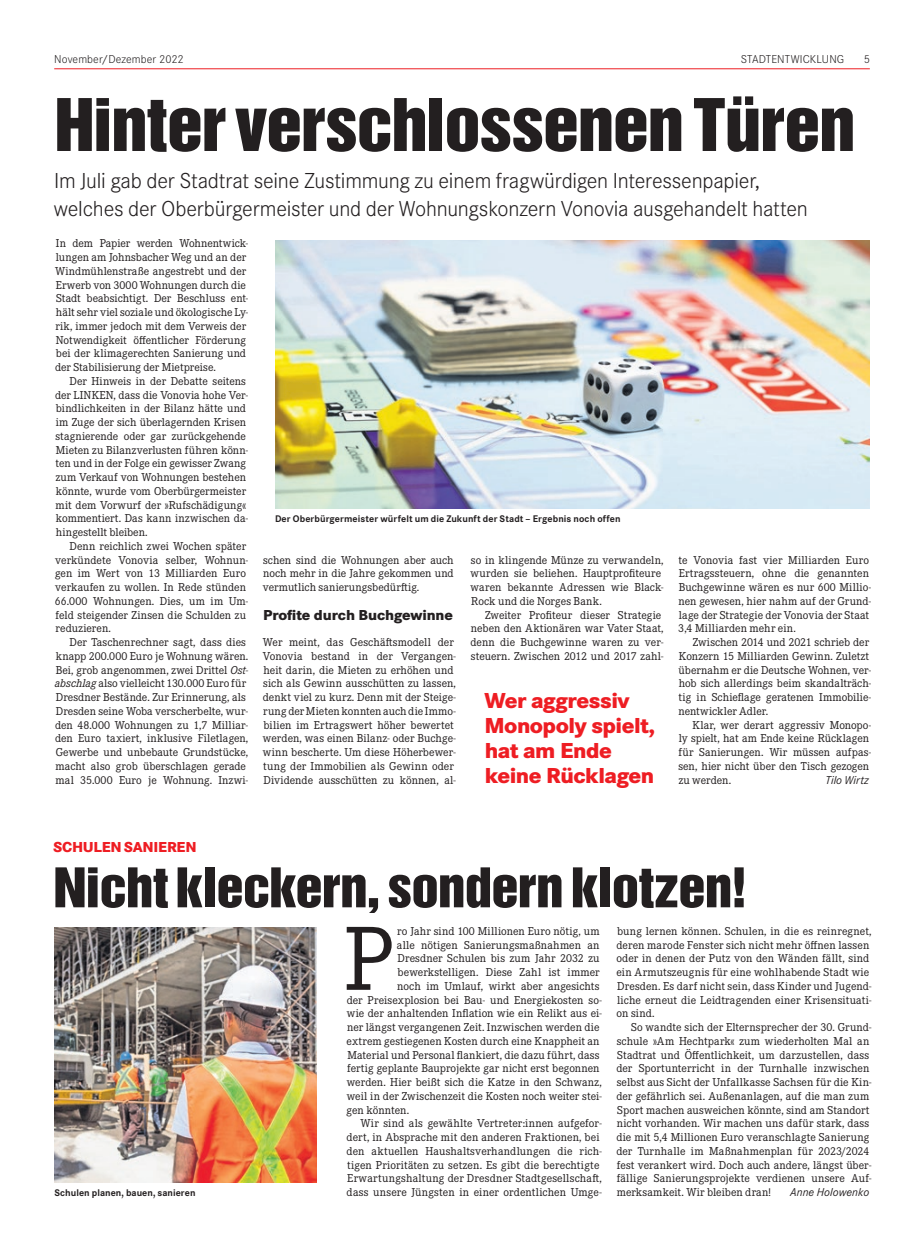
<style>
.page{position:relative;width:922px;height:1258px;background:#fff}
.page>*{position:absolute;margin:0;border:0;box-sizing:border-box;transform-origin:0 0}
.t1{font:94.38px "Corporate E Pro";color:#231f20}
.t2{font:66.25px "Helvetica Inserat";letter-spacing:-.02em;color:#231f20;scale:1.1 1}
.t3{font:50px "Helvetica Inserat";letter-spacing:-.015em;color:#231f20;scale:1.1 1}
.t4{font:300 22.5px/27.5px "Corporate S Pro";letter-spacing:-.01em;color:#231f20}
.t5{font:800 22.5px/25px "Corporate S Pro";letter-spacing:-.02em;color:#ee1d23}
.t6{font:800 15px "Corporate S Pro";letter-spacing:-.01em;color:#231f20}
.t7{font:800 15px "Corporate S Pro";letter-spacing:-.015em;color:#ee1d23}
.t8{font:11.88px/13.8px "Corporate E Pro";letter-spacing:.005em;color:#231f20}
.t9{font:300 11.88px "Corporate S Pro";letter-spacing:.01em;color:#231f20}
.t10{font:italic 11.88px "Corporate S Pro";letter-spacing:.005em;color:#231f20}
.t11{font:700 10px "Corporate S Pro";letter-spacing:.01em;color:#231f20}
.s1{font-style:italic}
</style>
<div class="page">
<hr style="left:54px;top:68px;width:815px;height:1px;background:#ee1d23">
<img style="left:54px;top:927px;width:262px;height:255px">
<img style="left:275px;top:240px;width:594px;height:268px">
<p class="t9" style="left:54px;top:51px;width:131px">November/Dezember 2022</p>
<p class="t9" style="left:740px;top:51px;width:105px">STADTENTWICKLUNG</p>
<p class="t9" style="left:863px;top:51px;width:8px">5</p>
<h2 class="t2" style="left:54px;top:85px;width:729px">Hinter verschlossenen Türen</h2>
<h3 class="t4" style="left:54px;top:166px;width:755px">Im Juli gab der Stadtrat seine Zustimmung zu einem fragwürdigen Interessenpapier, welches der Oberbürgermeister und der Wohnungskonzern Vonovia ausgehandelt hatten</h3>
<p class="t8" style="left:55px;top:236px;width:194px">In dem Papier werden Wohnentwick&shy;lungen am Johnsbacher Weg und an der Windmühlenstraße angestrebt und der Erwerb von 3000 Wohnungen durch die Stadt beabsichtigt. Der Beschluss ent&shy;hält sehr viel soziale und ökologische Ly&shy;rik, immer jedoch mit dem Verweis der Notwendigkeit öffentlicher Förderung bei der klimagerechten Sanierung und der Stabilisierung der Mietpreise.</p>
<p class="t8" style="left:55px;top:373px;width:194px;text-indent:14px">Der Hinweis in der Debatte seitens der LINKEN, dass die Vonovia hohe Ver&shy;bindlichkeiten in der Bilanz hätte und im Zuge der sich überlagernden Krisen stagnierende oder gar zurückgehende Mieten zu Bilanzverlusten führen könn&shy;ten und in der Folge ein gewisser Zwang zum Verkauf von Wohnungen bestehen könnte, wurde vom Oberbürgermeister mit dem Vorwurf der »Rufschädigung« kommentiert. Das kann inzwischen da&shy;hingestellt bleiben.</p>
<p class="t8" style="left:55px;top:538px;width:195px;text-indent:15px">Denn reichlich zwei Wochen später verkündete Vonovia selber, Wohnun&shy;gen im Wert von 13 Milliarden Euro verkaufen zu wollen. In Rede stünden<br>66.000 Wohnungen. Dies, um im Um&shy;feld steigender Zinsen die Schulden zu reduzieren.</p>
<p class="t8" style="left:55px;top:635px;width:195px;text-indent:15px">Der Taschenrechner sagt, dass dies knapp 200.000 Euro je Wohnung wären.<br>Bei, grob angenommen, zwei Drittel <span class="s1">Ost&shy;abschlag</span> also vielleicht 130.000 Euro für Dresdner Bestände. Zur Erinnerung, als Dresden seine Woba verscherbelte, wur&shy;den 48.000 Wohnungen zu 1,7 Milliar&shy;den Euro taxiert, inklusive Filetlagen, Gewerbe und unbebaute Grundstücke, macht also grob überschlagen gerade mal 35.000 Euro je Wohnung. Inzwi-</p>
<p class="t11" style="left:275px;top:511px;width:347px">Der Oberbürgermeister würfelt um die Zukunft der Stadt – Ergebnis noch offen</p>
<p class="t8" style="left:263px;top:552px;width:192px;text-align:justify">schen sind die Wohnungen aber auch noch mehr in die Jahre gekommen und vermutlich sanierungsbedürftig.</p>
<p class="t6" style="left:263px;top:603px;width:191px">Profite durch Buchgewinne</p>
<p class="t8" style="left:263px;top:635px;width:195px">Wer meint, das Geschäftsmodell der Vonovia bestand in der Vergangen&shy;heit darin, die Mieten zu erhöhen und sich als Gewinn ausschütten zu lassen, denkt viel zu kurz. Denn mit der Steige&shy;rung der Mieten konnten auch die Immo&shy;bilien im Ertragswert höher bewertet werden, was einen Bilanz- oder Buchge&shy;winn bescherte. Um diese Höherbewer&shy;tung der Immobilien als Gewinn oder Dividende ausschütten zu können, al-</p>
<p class="t8" style="left:470px;top:552px;width:194px">so in klingende Münze zu verwandeln, wurden sie beliehen. Hauptprofiteure waren bekannte Adressen wie Black-Rock und die Norges Bank.</p>
<p class="t8" style="left:470px;top:607px;width:195px;text-indent:15px">Zweiter Profiteur dieser Strategie neben den Aktionären war Vater Staat, denn die Buchgewinne waren zu ver&shy;steuern. Zwischen 2012 und 2017 zahl-</p>
<h3 class="t5" style="left:484px;top:686px;width:172px">Wer aggressiv<br>Monopoly spielt, hat am Ende keine Rücklagen</h3>
<p class="t8" style="left:678px;top:552px;width:194px">te Vonovia fast vier Milliarden Euro Ertragssteuern, ohne die genannten Buchgewinne wären es nur 600 Millio&shy;nen gewesen, hier nahm auf der Grund&shy;lage der Strategie der Vonovia der Staat 3,4 Milliarden mehr ein.</p>
<p class="t8" style="left:678px;top:635px;width:194px;text-indent:14px">Zwischen 2014 und 2021 schrieb der Konzern 15 Milliarden Gewinn. Zuletzt übernahm er die Deutsche Wohnen, ver&shy;hob sich allerdings beim skandalträch&shy;tig in Schieflage geratenen Immobilie&shy;nentwickler Adler.</p>
<p class="t8" style="left:678px;top:717px;width:194px;text-indent:14px">Klar, wer derart aggressiv Monopo&shy;ly spielt, hat am Ende keine Rücklagen für Sanierungen. Wir müssen aufpas&shy;sen, hier nicht über den Tisch gezogen zu werden.</p>
<p class="t10" style="left:825px;top:771px;width:45px">Tilo Wirtz</p>
<p class="t7" style="left:53px;top:835px;width:145px">SCHULEN SANIEREN</p>
<h3 class="t3" style="left:53px;top:858px;width:633px">Nicht kleckern, sondern klotzen!</h3>
<p class="t11" style="left:54px;top:1185px;width:142px">Schulen planen, bauen, sanieren</p>
<h1 class="t1" style="left:344px;top:895px;width:51px">P</h1>
<p class="t8" style="left:397px;top:923px;width:204px">ro Jahr sind 100 Millionen Euro nötig, um</p>
<p class="t8" style="left:397px;top:937px;width:204px">alle nötigen Sanierungsmaßnahmen an</p>
<p class="t8" style="left:397px;top:951px;width:204px">Dresdner Schulen bis zum Jahr 2032 zu</p>
<p class="t8" style="left:397px;top:965px;width:203px">bewerkstelligen. Diese Zahl ist immer</p>
<p class="t8" style="left:397px;top:978px;width:204px">noch im Umlauf, wirkt aber angesichts</p>
<p class="t8" style="left:346px;top:992px;width:256px">der Preisexplosion bei Bau- und Energiekosten so-</p>
<p class="t8" style="left:346px;top:1006px;width:256px">wie der anhaltenden Inflation wie ein Relikt aus ei-</p>
<p class="t8" style="left:347px;top:1020px;width:254px">ner längst vergangenen Zeit. Inzwischen werden die</p>
<p class="t8" style="left:346px;top:1033px;width:254px">extrem gestiegenen Kosten durch eine Knappheit an</p>
<p class="t8" style="left:347px;top:1047px;width:254px">Material und Personal flankiert, die dazu führt, dass</p>
<p class="t8" style="left:347px;top:1061px;width:254px">fertig geplante Bauprojekte gar nicht erst begonnen</p>
<p class="t8" style="left:346px;top:1075px;width:256px">werden. Hier beißt sich die Katze in den Schwanz,</p>
<p class="t8" style="left:346px;top:1088px;width:256px">weil in der Zwischenzeit die Kosten noch weiter stei-</p>
<p class="t8" style="left:346px;top:1102px;width:64px">gen könnten.</p>
<p class="t8" style="left:360px;top:1116px;width:243px">Wir sind als gewählte Vertreter:innen aufgefor-</p>
<p class="t8" style="left:346px;top:1130px;width:254px">dert, in Absprache mit den anderen Fraktionen, bei</p>
<p class="t8" style="left:346px;top:1143px;width:256px">den aktuellen Haushaltsverhandlungen die rich-</p>
<p class="t8" style="left:347px;top:1157px;width:254px">tigen Prioritäten zu setzen. Es gibt die berechtigte</p>
<p class="t8" style="left:347px;top:1171px;width:256px">Erwartungshaltung der Dresdner Stadtgesellschaft,</p>
<p class="t8" style="left:346px;top:1185px;width:256px">dass unsere Jüngsten in einer ordentlichen Umge-</p>
<p class="t8" style="left:616px;top:923px;width:257px">bung lernen können. Schulen, in die es reinregnet, deren marode Fenster sich nicht mehr öffnen lassen oder in denen der Putz von den Wänden fällt, sind ein Armutszeugnis für eine wohlhabende Stadt wie Dresden. Es darf nicht sein, dass Kinder und Jugend&shy;liche erneut die Leidtragenden einer Krisensituati&shy;on sind.</p>
<p class="t8" style="left:616px;top:1020px;width:256px;text-indent:15px">So wandte sich der Elternsprecher der 30. Grund&shy;schule »Am Hechtpark« zum wiederholten Mal an Stadtrat und Öffentlichkeit, um darzustellen, dass der Sportunterricht in der Turnhalle inzwischen selbst aus Sicht der Unfallkasse Sachsen für die Kin&shy;der gefährlich sei. Außenanlagen, auf die man zum Sport machen ausweichen könnte, sind am Standort nicht vorhanden. Wir machen uns dafür stark, dass die mit 5,4 Millionen Euro veranschlagte Sanierung der Turnhalle im Maßnahmenplan für 2023/2024 fest verankert wird. Doch auch andere, längst über&shy;fällige Sanierungsprojekte verdienen unsere Auf&shy;merksamkeit. Wir bleiben dran!</p>
<p class="t10" style="left:790px;top:1183px;width:81px">Anne Holowenko</p>
</div>
